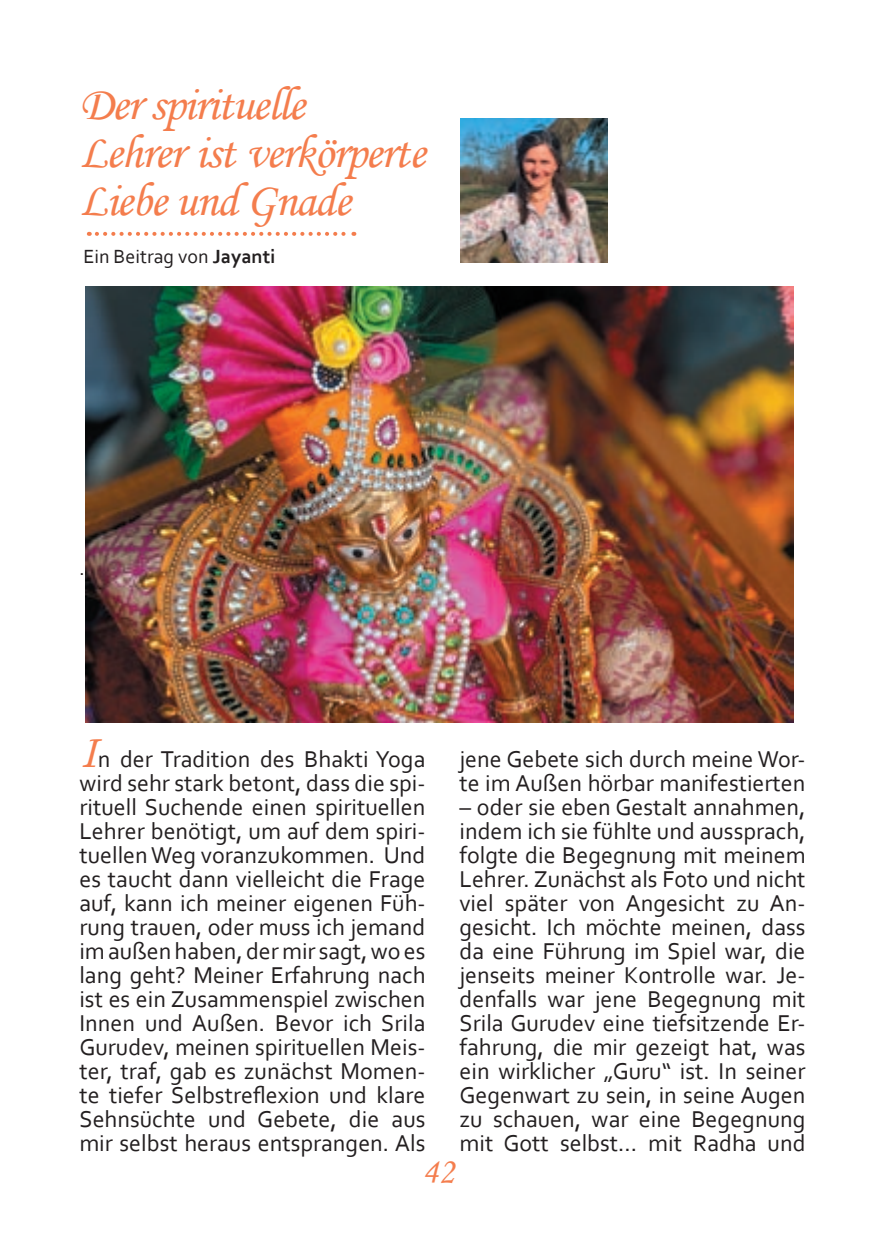
<style>
.page{position:relative;width:885px;height:1236px;background:#fff}
.page>*{position:absolute;margin:0;border:0;box-sizing:border-box;transform-origin:0 0}
.t1{font:48px/48px "Monotype Corsiva";letter-spacing:-.025em;color:#f47d4d}
.t2{font:36px "Monotype Corsiva";color:#f47d4d}
.t3{font:24px/24px "Corbel";color:#231f20;text-align:justify}
.t4{font:20px "Corbel";color:#231f20}
.s1{font-weight:700}
.s2{font-family:"Monotype Corsiva";font-size:48px;color:#f47d4d}
</style>
<div class="page">
<img style="left:460px;top:119px;width:147px;height:144px">
<img style="left:85px;top:287px;width:708px;height:436px">
<svg style="left:97px;top:232px;width:257px;height:4px"></svg>
<h1 class="t1" style="left:79px;top:80px;width:347px">Der spirituelle<br>Lehrer ist verkörperte<br>Liebe und Gnade</h1>
<p class="t4" style="left:83px;top:244px;width:193px">Ein Beitrag von <span class="s1">Jayanti</span></p>
<p class="t4" style="left:79px;top:556px;width:7px">.</p>
<p class="t3" style="left:79px;top:746px;width:347px"><span class="s2">I</span>n der Tradition des Bhakti Yoga wird sehr stark betont, dass die spi&shy;rituell Suchende einen spirituellen Lehrer benötigt, um auf dem spiri&shy;tuellen Weg voranzukommen. Und es taucht dann vielleicht die Frage auf, kann ich meiner eigenen Füh&shy;rung trauen, oder muss ich jemand im außen haben, der mir sagt, wo es lang geht? Meiner Erfahrung nach ist es ein Zusammenspiel zwischen Innen und Außen. Bevor ich Srila Gurudev, meinen spirituellen Meis&shy;ter, traf, gab es zunächst Momen&shy;te tiefer Selbstreflexion und klare Sehnsüchte und Gebete, die aus mir selbst heraus entsprangen. Als</p>
<p class="t3" style="left:459px;top:746px;width:347px">jene Gebete sich durch meine Wor&shy;te im Außen hörbar manifestierten</p>
<p class="t3" style="left:459px;top:794px;width:347px">– oder sie eben Gestalt annahmen, indem ich sie fühlte und aussprach, folgte die Begegnung mit meinem Lehrer. Zunächst als Foto und nicht viel später von Angesicht zu An&shy;gesicht. Ich möchte meinen, dass da eine Führung im Spiel war, die jenseits meiner Kontrolle war. Je&shy;denfalls war jene Begegnung mit Srila Gurudev eine tiefsitzende Er&shy;fahrung, die mir gezeigt hat, was ein wirklicher „Guru“ ist. In seiner Gegenwart zu sein, in seine Augen zu schauen, war eine Begegnung mit Gott selbst… mit Radha und</p>
<h2 class="t2" style="left:422px;top:1149px;width:33px">42</h2>
</div>
